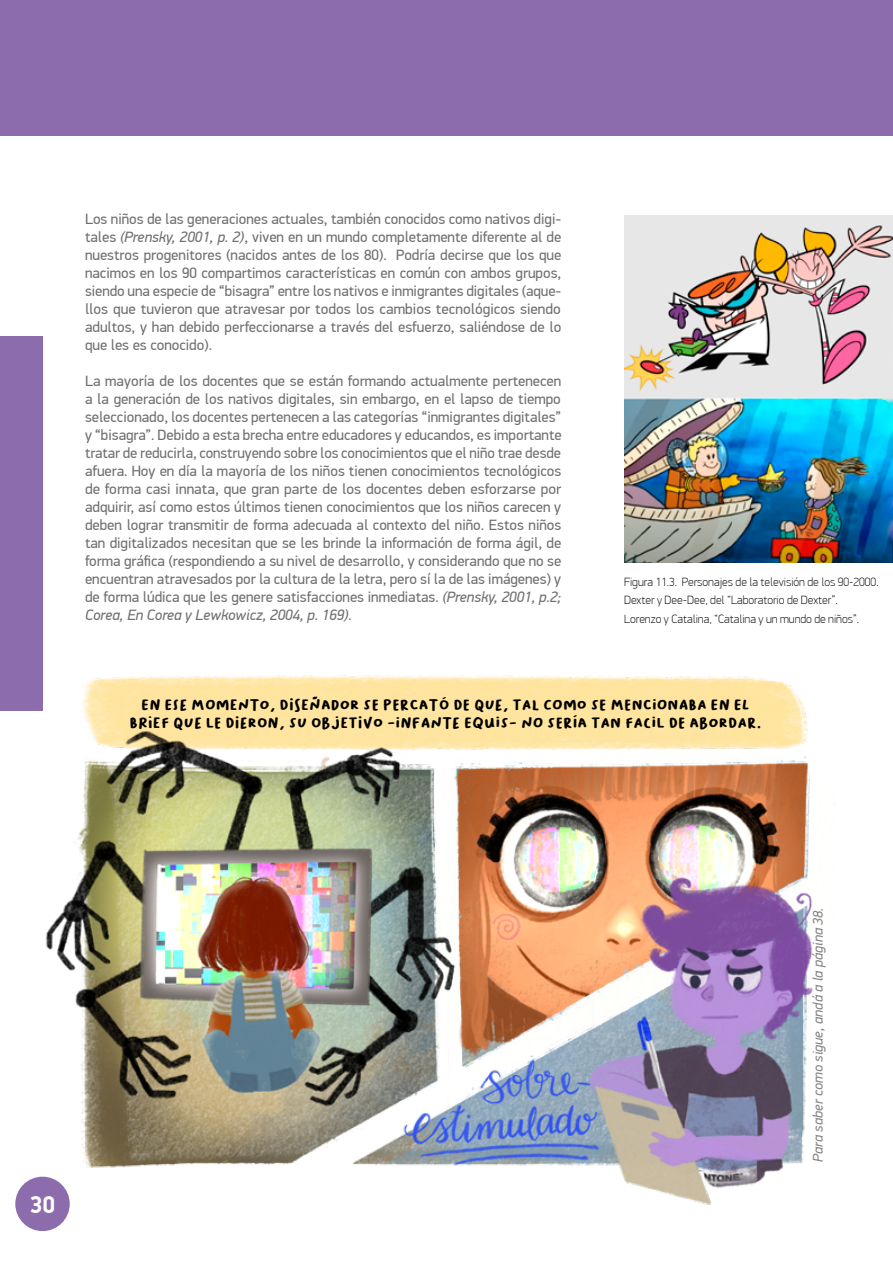
<style>
.page{position:relative;width:893px;height:1263px;background:#fff}
.page>*{position:absolute;margin:0;border:0;box-sizing:border-box;transform-origin:0 0}
.t1{font:700 24px "PF Din Display Pro";color:#fff}
.t2{font:15px/18px "PF Din Display Pro";color:#706f6f;text-align:justify}
.t3{font:15px/18px "Bakso Sapi";color:#000;text-align:center}
.t4{font:italic 14.25px "PF Din Display Pro";color:#878787}
.t5{font:100 12px/18.6px "PF Din Display Pro";color:#000}
.s1{font-style:italic}
</style>
<div class="page">
<div style="left:15px;top:1177px;width:55px;height:54px;background:#8d6cad;border-radius:50%"></div>
<div style="left:0;top:336px;width:43px;height:374px;background:#8d6cad"></div>
<div style="left:0;top:0;width:893px;height:136px;background:#8d6cad"></div>
<img style="left:83px;top:675px;width:725px;height:55px">
<img style="left:15px;top:730px;width:799px;height:494px">
<img style="left:624px;top:216px;width:269px;height:347px">
<p class="t2" style="left:85px;top:210px;width:478px">Los niños de las generaciones actuales, también conocidos como nativos digi&shy;tales <span class="s1">(Prensky, 2001, p. 2)</span>, viven en un mundo completamente diferente al de nuestros progenitores (nacidos antes de los 80). Podría decirse que los que nacimos en los 90 compartimos características en común con ambos grupos, siendo una especie de “bisagra” entre los nativos e inmigrantes digitales (aque&shy;llos que tuvieron que atravesar por todos los cambios tecnológicos siendo adultos, y han debido perfeccionarse a través del esfuerzo, saliéndose de lo que les es conocido).</p>
<p class="t2" style="left:85px;top:372px;width:478px">La mayoría de los docentes que se están formando actualmente pertenecen a la generación de los nativos digitales, sin embargo, en el lapso de tiempo seleccionado, los docentes pertenecen a las categorías “inmigrantes digitales” y “bisagra”. Debido a esta brecha entre educadores y educandos, es importante tratar de reducirla, construyendo sobre los conocimientos que el niño trae desde afuera. Hoy en día la mayoría de los niños tienen conocimientos tecnológicos de forma casi innata, que gran parte de los docentes deben esforzarse por adquirir, así como estos últimos tienen conocimientos que los niños carecen y deben lograr transmitir de forma adecuada al contexto del niño. Estos niños tan digitalizados necesitan que se les brinde la información de forma ágil, de forma gráfica (respondiendo a su nivel de desarrollo, y considerando que no se encuentran atravesados por la cultura de la letra, pero sí la de las imágenes) y de forma lúdica que les genere satisfacciones inmediatas. <span class="s1">(Prensky, 2001, p.2; Corea, En Corea y Lewkowicz, 2004, p. 169).</span></p>
<p class="t5" style="left:624px;top:572px;width:256px">Figura 11.3. Personajes de la televisión de los 90-2000.<br>Dexter y Dee-Dee, del “Laboratorio de Dexter”.<br>Lorenzo y Catalina, “Catalina y un mundo de niños”.</p>
<p class="t3" style="left:129px;top:696px;width:633px">EN ESE MOMENTO, DISEÑADOR SE PERCATÓ DE QUE, TAL COMO SE MENCIONABA EN EL<br>BRIEF QUE LE DIERON, SU OBJETIVO -INFANTE EQUIS- NO SERÍA TAN FACIL DE ABORDAR.</p>
<h1 class="t1" style="left:30px;top:1190px;width:27px">30</h1>
<p class="t4" style="left:809px;top:1162px;width:256px;rotate:-90deg">Para saber como sigue, andá a la página 38.</p>
</div>
